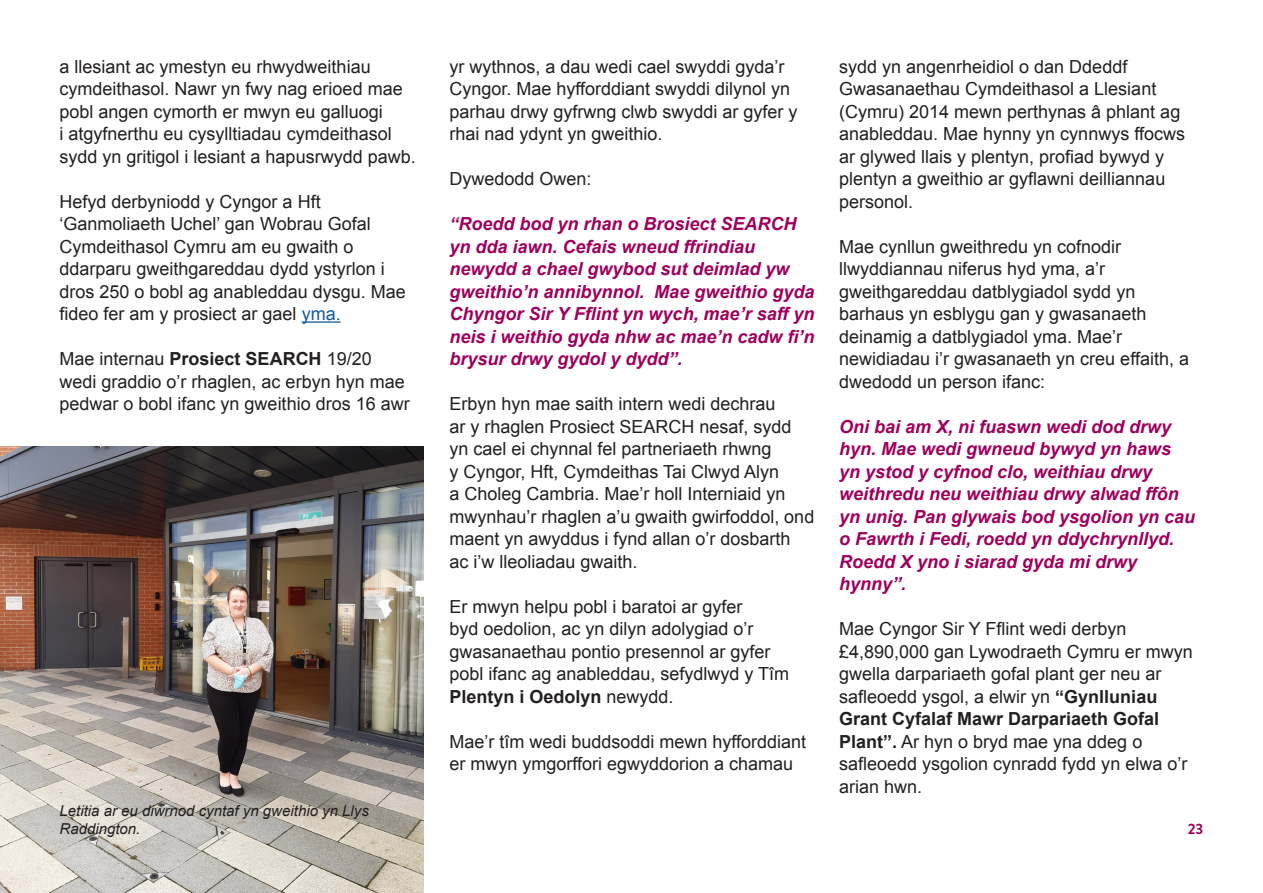
<style>
.page{position:relative;width:1263px;height:893px;background:#fff}
.page>*{position:absolute;margin:0;border:0;box-sizing:border-box;transform-origin:0 0}
.t1{font:18px/22.5px "Arial";color:#231f20}
.t2{font:italic 700 18px/22.5px "Arial";color:#9e005c}
.t3{font:italic 15px/18px "Arial";color:#231f20}
.t4{font:700 15px "Brandon Grotesque";color:#9e005c}
.s1{color:#175d9e}
.s2{font-weight:700}
</style>
<div class="page">
<hr style="left:302px;top:321px;width:39px;height:2px;background:#175d9e">
<img style="left:0;top:446px;width:424px;height:447px">
<p class="t1" style="left:60px;top:55px;width:358px">a llesiant ac ymestyn eu rhwydweithiau cymdeithasol. Nawr yn fwy nag erioed mae pobl angen cymorth er mwyn eu galluogi<br>i atgyfnerthu eu cysylltiadau cymdeithasol sydd yn gritigol i lesiant a hapusrwydd pawb.</p>
<p class="t1" style="left:60px;top:190px;width:348px">Hefyd derbyniodd y Cyngor a Hft ‘Ganmoliaeth Uchel’ gan Wobrau Gofal Cymdeithasol Cymru am eu gwaith o ddarparu gweithgareddau dydd ystyrlon i dros 250 o bobl ag anableddau dysgu. Mae fideo fer am y prosiect ar gael <span class="s1">yma.</span></p>
<p class="t1" style="left:60px;top:348px;width:352px">Mae internau <span class="s2">Prosiect SEARCH</span> 19/20 wedi graddio o’r rhaglen, ac erbyn hyn mae pedwar o bobl ifanc yn gweithio dros 16 awr</p>
<p class="t3" style="left:60px;top:802px;width:311px">Letitia ar eu diwrnod cyntaf yn gweithio yn Llys<br>Raddington.</p>
<p class="t1" style="left:449px;top:55px;width:350px">yr wythnos, a dau wedi cael swyddi gyda’r Cyngor. Mae hyfforddiant swyddi dilynol yn parhau drwy gyfrwng clwb swyddi ar gyfer y rhai nad ydynt yn gweithio.</p>
<p class="t1" style="left:449px;top:168px;width:144px">Dywedodd Owen:</p>
<p class="t2" style="left:449px;top:213px;width:366px">“Roedd bod yn rhan o Brosiect SEARCH yn dda iawn. Cefais wneud ffrindiau newydd a chael gwybod sut deimlad yw gweithio’n annibynnol. Mae gweithio gyda Chyngor Sir Y Fflint yn wych, mae’r saff yn neis i weithio gyda nhw ac mae’n cadw fi’n brysur drwy gydol y dydd”.</p>
<p class="t1" style="left:449px;top:393px;width:366px">Erbyn hyn mae saith intern wedi dechrau<br>ar y rhaglen Prosiect SEARCH nesaf, sydd yn cael ei chynnal fel partneriaeth rhwng<br>y Cyngor, Hft, Cymdeithas Tai Clwyd Alyn<br>a Choleg Cambria. Mae’r holl Interniaid yn mwynhau’r rhaglen a’u gwaith gwirfoddol, ond maent yn awyddus i fynd allan o’r dosbarth<br>ac i’w lleoliadau gwaith.</p>
<p class="t1" style="left:449px;top:595px;width:341px">Er mwyn helpu pobl i baratoi ar gyfer<br>byd oedolion, ac yn dilyn adolygiad o’r gwasanaethau pontio presennol ar gyfer pobl ifanc ag anableddau, sefydlwyd y Tîm <span class="s2">Plentyn i Oedolyn</span> newydd.</p>
<p class="t1" style="left:449px;top:730px;width:358px">Mae’r tîm wedi buddsoddi mewn hyfforddiant er mwyn ymgorffori egwyddorion a chamau</p>
<p class="t1" style="left:839px;top:55px;width:347px">sydd yn angenrheidiol o dan Ddeddf Gwasanaethau Cymdeithasol a Llesiant (Cymru) 2014 mewn perthynas â phlant ag anableddau. Mae hynny yn cynnwys ffocws ar glywed llais y plentyn, profiad bywyd y plentyn a gweithio ar gyflawni deilliannau personol.</p>
<p class="t1" style="left:839px;top:235px;width:351px">Mae cynllun gweithredu yn cofnodir llwyddiannau niferus hyd yma, a’r gweithgareddau datblygiadol sydd yn barhaus yn esblygu gan y gwasanaeth deinamig a datblygiadol yma. Mae’r newidiadau i’r gwasanaeth yn creu effaith, a dwedodd un person ifanc:</p>
<p class="t2" style="left:839px;top:416px;width:358px">Oni bai am X, ni fuaswn wedi dod drwy hyn. Mae wedi gwneud bywyd yn haws yn ystod y cyfnod clo, weithiau drwy weithredu neu weithiau drwy alwad ffôn yn unig. Pan glywais bod ysgolion yn cau o Fawrth i Fedi, roedd yn ddychrynllyd.<br>Roedd X yno i siarad gyda mi drwy hynny”.</p>
<p class="t1" style="left:839px;top:618px;width:355px">Mae Cyngor Sir Y Fflint wedi derbyn £4,890,000 gan Lywodraeth Cymru er mwyn gwella darpariaeth gofal plant ger neu ar safleoedd ysgol, a elwir yn <span class="s2">“Gynlluniau Grant Cyfalaf Mawr Darpariaeth Gofal Plant”.</span> Ar hyn o bryd mae yna ddeg o safleoedd ysgolion cynradd fydd yn elwa o’r arian hwn.</p>
<p class="t4" style="left:1188px;top:819px;width:17px">23</p>
</div>
